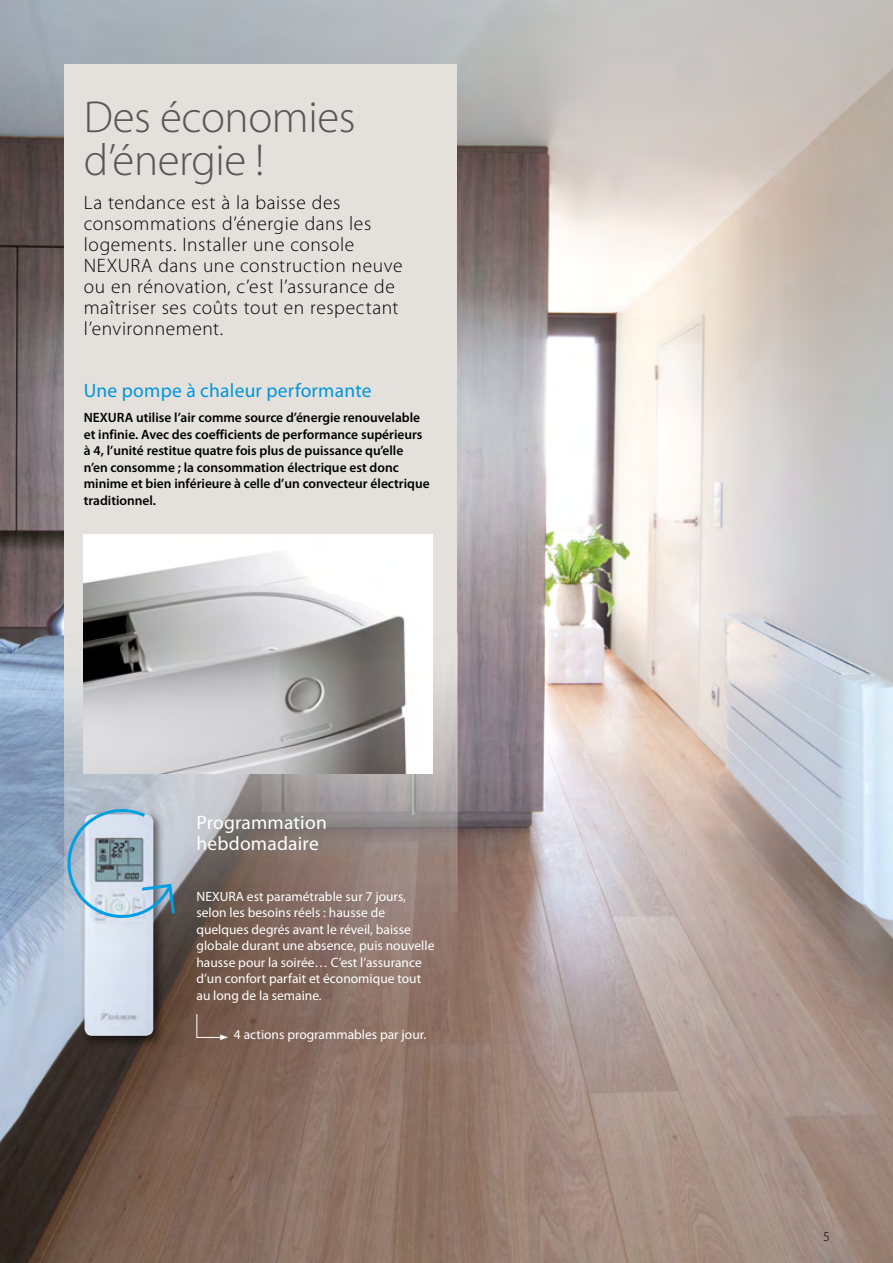
<style>
.page{position:relative;width:893px;height:1263px;background:#fff}
.page>*{position:absolute;margin:0;border:0;box-sizing:border-box;transform-origin:0 0}
.t1{font:300 45px/43.5px "Myriad Pro";letter-spacing:-.01em;color:#575756}
._2011_chapo{font:300 19.5px/21px "Myriad Pro";letter-spacing:.03em;color:#000}
.t2{font:19.5px "Myriad Pro";letter-spacing:.01em;color:#0095db}
.t3{font:19.5px/21px "Myriad Pro";letter-spacing:.01em;color:#fff}
._2011_body{font:600 13.5px/16.5px "Myriad Pro";color:#000}
._2011_body-2{font:13.5px/16.5px "Myriad Pro";color:#fff}
.t4{font:300 13.5px "Myriad Pro";color:#000}
</style>
<div class="page">
<img style="left:0;top:0;width:893px;height:1263px">
<svg style="left:65px;top:634px;width:392px;height:454px;background:#8d7c75"></svg>
<div style="left:65px;top:64px;width:392px;height:570px;background:#e4e1dc"></div>
<img style="left:84px;top:535px;width:348px;height:239px">
<div style="left:80px;top:810px;width:86px;height:238px;background:#000;opacity:.6"></div>
<img style="left:85px;top:924px;width:68px;height:112px">
<svg style="left:196px;top:1013px;width:32px;height:27px"></svg>
<svg style="left:62px;top:803px;width:115px;height:121px;background:#a6bac9"></svg>
<p class="t1" style="left:84px;top:96px;width:273px">Des économies d’énergie !</p>
<p class="_2011_chapo" style="left:84px;top:192px;width:320px">La tendance est à la baisse des consommations d’énergie dans les logements. Installer une console<br>NEXURA dans une construction neuve ou en rénovation, c’est l’assurance de maîtriser ses coûts tout en respectant l’environnement.</p>
<p class="t2" style="left:84px;top:379px;width:289px">Une pompe à chaleur performante</p>
<p class="_2011_body" style="left:84px;top:409px;width:347px">NEXURA utilise l’air comme source d’énergie renouvelable et infinie. Avec des coefficients de performance supérieurs à 4, l’unité restitue quatre fois plus de puissance qu’elle n’en consomme ; la consommation électrique est donc minime et bien inférieure à celle d’un convecteur électrique traditionnel.</p>
<p class="t3" style="left:196px;top:812px;width:132px">Programmation hebdomadaire</p>
<p class="_2011_body-2" style="left:196px;top:887px;width:239px">NEXURA est paramétrable sur 7 jours, selon les besoins réels : hausse de quelques degrés avant le réveil, baisse globale durant une absence, puis nouvelle hausse pour la soirée… C’est l’assurance d’un confort parfait et économique tout au long de la semaine.</p>
<p class="_2011_body-2" style="left:234px;top:1026px;width:194px">4 actions programmables par jour.</p>
<p class="t4" style="left:823px;top:1229px;width:7px">5</p>
</div>
